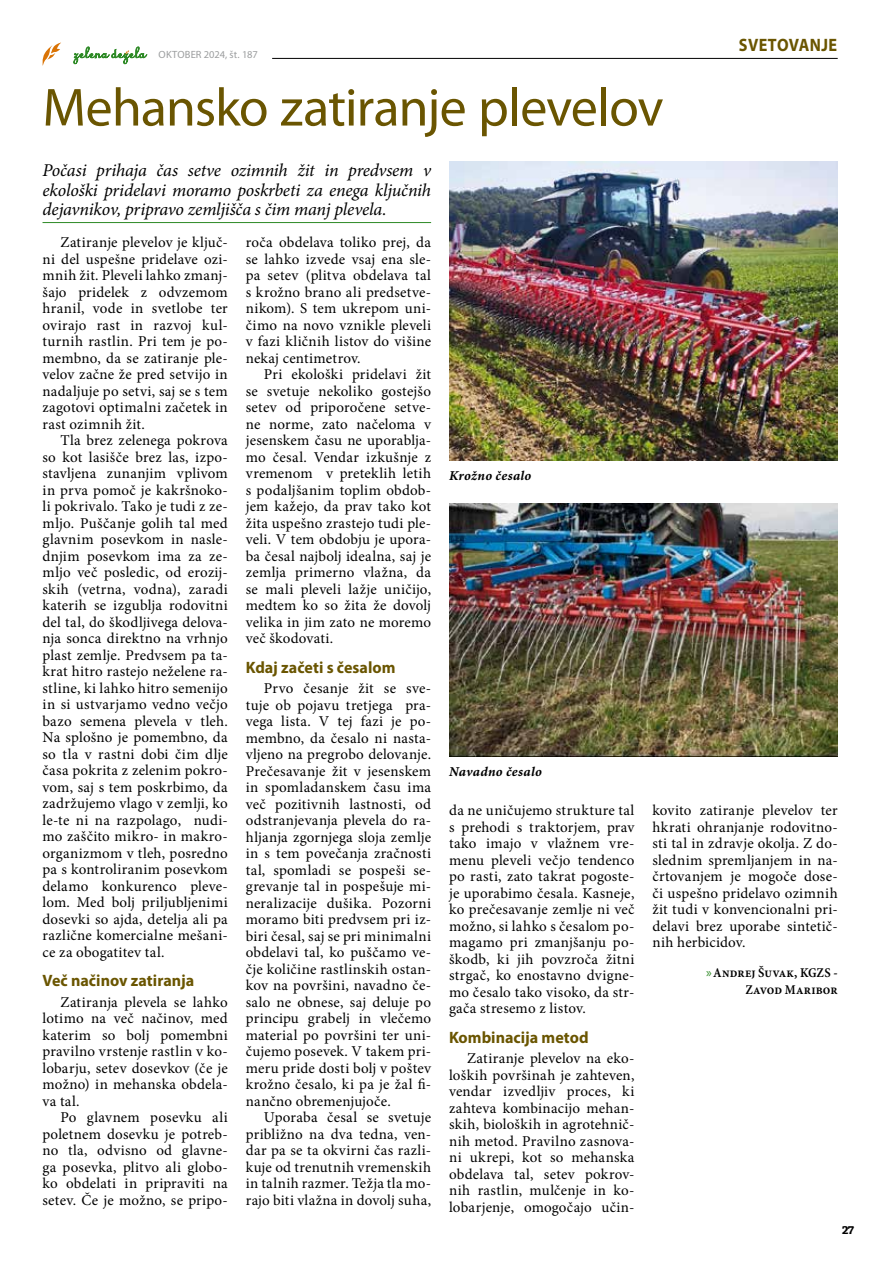
<style>
.page{position:relative;width:893px;height:1263px;background:#fff}
.page>*{position:absolute;margin:0;border:0;box-sizing:border-box;transform-origin:0 0}
.t1{font:54px "Myriad Pro";letter-spacing:-.02em;color:#6a5501}
.t2{font:italic 18px/19.5px "Minion Pro";letter-spacing:-.01em;color:#000;text-align:justify}
.t3{font:700 18px "Myriad Pro";letter-spacing:.025em;color:#6a5501;scale:.9 1}
.t4{font:700 16.5px "Myriad Pro";color:#6a5501}
.t5{font:15px/16.5px "Minion Pro";letter-spacing:.015em;color:#000;text-align:justify}
.t6{font:13.5px/16.5px "Minion Pro Semibold Cn Capt";letter-spacing:.005em;color:#000;text-align:right}
.t7{font:13.5px "Minion Pro Bold It Capt";letter-spacing:.025em;color:#000}
.t8{font:12px "Chaparral Pro Bold Capt";color:#000}
.t9{font:10.5px "Myriad Pro";letter-spacing:.005em;color:#9c9e9f}
.s1{font-family:"Myriad Pro";color:#2e8a26}
</style>
<div class="page">
<hr style="left:43px;top:222px;width:388px;height:1px;background:#2e8a26">
<img style="left:450px;top:162px;width:388px;height:298px">
<img style="left:449px;top:504px;width:389px;height:252px">
<hr style="left:272px;top:58px;width:566px;height:1px;background:#000">
<svg style="left:42px;top:43px;width:19px;height:23px"></svg>
<svg style="left:73px;top:47px;width:74px;height:17px"></svg>
<p class="t9" style="left:159px;top:48px;width:101px">OKTOBER 2024, št. 187</p>
<p class="t3" style="left:739px;top:33px;width:111px">SVETOVANJE</p>
<h1 class="t1" style="left:43px;top:74px;width:622px">Mehansko zatiranje plevelov</h1>
<p class="t2" style="left:43px;top:161px;width:390px">Počasi prihaja čas setve ozimnih žit in predvsem v ekološki pridelavi moramo poskrbeti za enega ključnih dejavnikov, pripravo zemljišča s čim manj plevela.</p>
<p class="t5" style="left:43px;top:234px;width:187px;text-indent:18px">Zatiranje plevelov je ključ&shy;ni del uspešne pridelave ozi&shy;mnih žit. Pleveli lahko zmanj&shy;šajo pridelek z odvzemom hranil, vode in svetlobe ter ovirajo rast in razvoj kul&shy;turnih rastlin. Pri tem je po&shy;membno, da se zatiranje ple&shy;velov začne že pred setvijo in nadaljuje po setvi, saj se s tem zagotovi optimalni začetek in rast ozimnih žit.</p>
<p class="t5" style="left:43px;top:432px;width:187px;text-indent:18px">Tla brez zelenega pokrova so kot lasišče brez las, izpo&shy;stavljena zunanjim vplivom in prva pomoč je kakršnoko&shy;li pokrivalo. Tako je tudi z ze&shy;mljo. Puščanje golih tal med glavnim posevkom in nasle&shy;dnjim posevkom ima za ze&shy;mljo več posledic, od erozij&shy;skih (vetrna, vodna), zaradi katerih se izgublja rodovitni del tal, do škodljivega delova&shy;nja sonca direktno na vrhnjo plast zemlje. Predvsem pa ta&shy;krat hitro rastejo neželene ra&shy;stline, ki lahko hitro semenijo in si ustvarjamo vedno večjo bazo semena plevela v tleh.<br>Na splošno je pomembno, da so tla v rastni dobi čim dlje časa pokrita z zelenim pokro&shy;vom, saj s tem poskrbimo, da zadržujemo vlago v zemlji, ko le-te ni na razpolago, nudi&shy;mo zaščito mikro- in makro&shy;organizmom v tleh, posredno pa s kontroliranim posevkom delamo konkurenco pleve&shy;lom. Med bolj priljubljenimi dosevki so ajda, detelja ali pa različne komercialne mešani&shy;ce za obogatitev tal.</p>
<p class="t4" style="left:43px;top:970px;width:153px">Več načinov zatiranja</p>
<p class="t5" style="left:43px;top:994px;width:187px;text-indent:18px">Zatiranja plevela se lahko lotimo na več načinov, med katerim so bolj pomembni pravilno vrstenje rastlin v ko&shy;lobarju, setev dosevkov (če je možno) in mehanska obdela&shy;va tal.</p>
<p class="t5" style="left:43px;top:1109px;width:187px;text-indent:18px">Po glavnem posevku ali poletnem dosevku je potreb&shy;no tla, odvisno od glavne&shy;ga posevka, plitvo ali globo&shy;ko obdelati in pripraviti na setev. Če je možno, se pripo-</p>
<p class="t5" style="left:246px;top:234px;width:187px">roča obdelava toliko prej, da se lahko izvede vsaj ena sle&shy;pa setev (plitva obdelava tal s krožno brano ali predsetve&shy;nikom). S tem ukrepom uni&shy;čimo na novo vznikle pleveli v fazi kličnih listov do višine nekaj centimetrov.</p>
<p class="t5" style="left:246px;top:366px;width:187px;text-indent:18px">Pri ekološki pridelavi žit se svetuje nekoliko gostejšo setev od priporočene setve&shy;ne norme, zato načeloma v jesenskem času ne uporablja&shy;mo česal. Vendar izkušnje z vremenom v preteklih letih s podaljšanim toplim obdob&shy;jem kažejo, da prav tako kot žita uspešno zrastejo tudi ple&shy;veli. V tem obdobju je upora&shy;ba česal najbolj idealna, saj je zemlja primerno vlažna, da se mali pleveli lažje uničijo, medtem ko so žita že dovolj velika in jim zato ne moremo več škodovati.</p>
<p class="t4" style="left:246px;top:656px;width:151px">Kdaj začeti s česalom</p>
<p class="t5" style="left:246px;top:680px;width:187px;text-indent:18px">Prvo česanje žit se sve&shy;tuje ob pojavu tretjega pra&shy;vega lista. V tej fazi je po&shy;membno, da česalo ni nasta&shy;vljeno na pregrobo delovanje.<br>Prečesavanje žit v jesenskem in spomladanskem času ima več pozitivnih lastnosti, od odstranjevanja plevela do ra&shy;hljanja zgornjega sloja zemlje in s tem povečanja zračnosti tal, spomladi se pospeši se&shy;grevanje tal in pospešuje mi&shy;neralizacije dušika. Pozorni moramo biti predvsem pri iz&shy;biri česal, saj se pri minimalni obdelavi tal, ko puščamo ve&shy;čje količine rastlinskih ostan&shy;kov na površini, navadno če&shy;salo ne obnese, saj deluje po principu grabelj in vlečemo material po površini ter uni&shy;čujemo posevek. V takem pri&shy;meru pride dosti bolj v poštev krožno česalo, ki pa je žal fi&shy;nančno obremenjujoče.</p>
<p class="t5" style="left:246px;top:1109px;width:187px;text-indent:18px">Uporaba česal se svetuje približno na dva tedna, ven&shy;dar pa se ta okvirni čas razli&shy;kuje od trenutnih vremenskih in talnih razmer. Težja tla mo&shy;rajo biti vlažna in dovolj suha,</p>
<p class="t7" style="left:449px;top:468px;width:84px">Krožno česalo</p>
<p class="t7" style="left:449px;top:764px;width:94px">Navadno česalo</p>
<p class="t5" style="left:449px;top:802px;width:187px">da ne uničujemo strukture tal s prehodi s traktorjem, prav tako imajo v vlažnem vre&shy;menu pleveli večjo tendenco po rasti, zato takrat pogoste&shy;je uporabimo česala. Kasneje, ko prečesavanje zemlje ni več možno, si lahko s česalom po&shy;magamo pri zmanjšanju po&shy;škodb, ki jih povzroča žitni strgač, ko enostavno dvigne&shy;mo česalo tako visoko, da str&shy;gača stresemo z listov.</p>
<p class="t4" style="left:449px;top:1026px;width:141px">Kombinacija metod</p>
<p class="t5" style="left:449px;top:1050px;width:187px;text-indent:18px">Zatiranje plevelov na eko&shy;loških površinah je zahteven, vendar izvedljiv proces, ki zahteva kombinacijo mehan&shy;skih, bioloških in agrotehnič&shy;nih metod. Pravilno zasnova&shy;ni ukrepi, kot so mehanska obdelava tal, setev pokrov&shy;nih rastlin, mulčenje in ko&shy;lobarjenje, omogočajo učin-</p>
<p class="t5" style="left:652px;top:802px;width:187px">kovito zatiranje plevelov ter hkrati ohranjanje rodovitno&shy;sti tal in zdravje okolja. Z do&shy;slednim spremljanjem in na&shy;črtovanjem je mogoče dose&shy;či uspešno pridelavo ozimnih žit tudi v konvencionalni pri&shy;delavi brez uporabe sintetič&shy;nih herbicidov.</p>
<p class="t6" style="left:706px;top:965px;width:133px"><span class="s1">»</span>Andrej Šuvak, KGZS -<br>Zavod Maribor</p>
<p class="t8" style="left:842px;top:1223px;width:14px">27</p>
</div>
